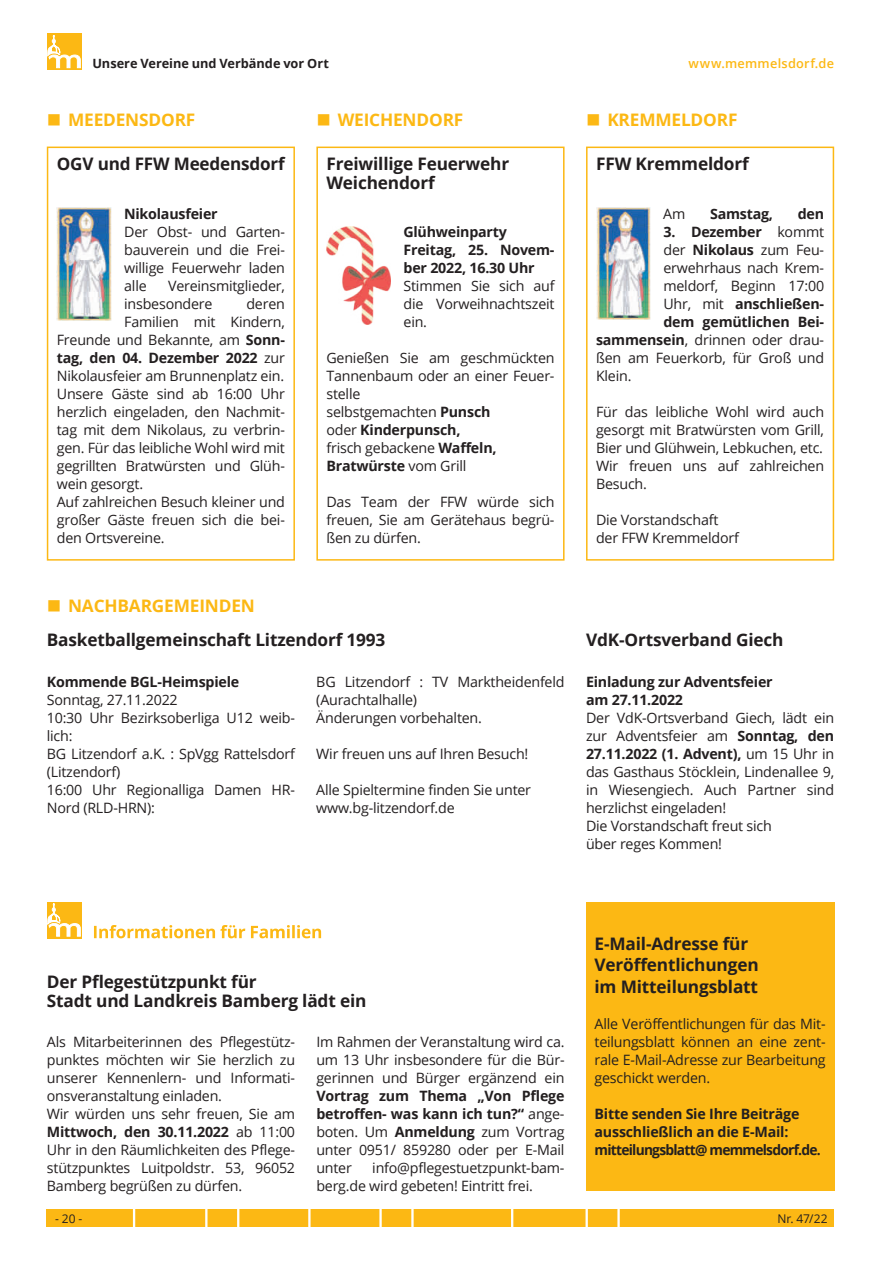
<style>
.page{position:relative;width:881px;height:1263px;background:#fff}
.page>*{position:absolute;margin:0;border:0;box-sizing:border-box;transform-origin:0 0}
.t1{font:700 17.25px/18.9px "Open Sans";letter-spacing:-.01em;color:#231f20}
.t2{font:700 17.25px "Open Sans";letter-spacing:-.01em;color:#fcb814}
.t3{font:14.25px/18px "Open Sans";letter-spacing:-.015em;color:#231f20}
.t4{font:700 14.25px/18px "Open Sans";letter-spacing:-.015em;color:#231f20}
.t5{font:700 12.75px "Open Sans";color:#231f20}
.t6{font:600 12.75px "Open Sans";letter-spacing:.02em;color:#fcb814}
.t7{font:12px "Open Sans";letter-spacing:-.005em;color:#231f20}
.s1{font-weight:700}
.s2{font-weight:400}
</style>
<div class="page">
<svg style="left:47px;top:34px;width:34px;height:36px"></svg>
<svg style="left:47px;top:35px;width:33px;height:33px"></svg>
<div style="left:47px;top:1210px;width:786px;height:17px;background:#fcb814"></div>
<svg style="left:133px;top:1210px;width:2px;height:17px"></svg>
<svg style="left:205px;top:1210px;width:2px;height:17px"></svg>
<svg style="left:237px;top:1210px;width:2px;height:17px"></svg>
<svg style="left:308px;top:1210px;width:2px;height:17px"></svg>
<svg style="left:379px;top:1210px;width:2px;height:17px"></svg>
<svg style="left:411px;top:1210px;width:2px;height:17px"></svg>
<svg style="left:511px;top:1210px;width:2px;height:17px"></svg>
<svg style="left:585px;top:1210px;width:2px;height:17px"></svg>
<svg style="left:617px;top:1210px;width:2px;height:17px"></svg>
<img style="left:57px;top:208px;width:54px;height:112px">
<div style="left:47px;top:147px;width:248px;height:414px;border:2px solid #fcb814"></div>
<img style="left:326px;top:226px;width:64px;height:98px">
<div style="left:316px;top:147px;width:248px;height:414px;border:2px solid #fcb814"></div>
<img style="left:596px;top:207px;width:54px;height:113px">
<div style="left:585px;top:147px;width:248px;height:414px;border:2px solid #fcb814"></div>
<svg style="left:94px;top:925px;width:227px;height:13px"></svg>
<svg style="left:47px;top:902px;width:34px;height:37px"></svg>
<svg style="left:47px;top:903px;width:33px;height:33px"></svg>
<div style="left:585px;top:903px;width:248px;height:288px;background:#fcb814"></div>
<p class="t5" style="left:92px;top:54px;width:238px">Unsere Vereine und Verbände vor Ort</p>
<p class="t2" style="left:47px;top:108px;width:150px">■ MEEDENSDORF</p>
<p class="t1" style="left:57px;top:154px;width:229px">OGV und FFW Meedensdorf</p>
<p class="t4" style="left:124px;top:204px;width:95px">Nikolausfeier</p>
<p class="t3" style="left:124px;top:222px;width:162px;text-align:justify">Der Obst- und Garten&shy;bauverein und die Frei&shy;willige Feuerwehr laden alle</p>
<p class="t3" style="left:124px;top:276px;width:162px;text-indent:44px">Vereinsmitglieder, insbesondere</p>
<p class="t3" style="left:246px;top:294px;width:40px">deren</p>
<p class="t3" style="left:124px;top:312px;width:162px">Familien mit Kindern,</p>
<p class="t3" style="left:57px;top:330px;width:229px">Freunde und Bekannte, am <span class="s1">Sonn-</span></p>
<p class="t4" style="left:57px;top:348px;width:229px">tag, den 04. Dezember 2022 <span class="s2">zur</span></p>
<p class="t3" style="left:57px;top:366px;width:229px">Nikolausfeier am Brunnenplatz ein.</p>
<p class="t3" style="left:57px;top:384px;width:229px">Unsere Gäste sind ab 16:00 Uhr</p>
<p class="t3" style="left:57px;top:402px;width:229px">herzlich eingeladen, den Nachmit-</p>
<p class="t3" style="left:57px;top:420px;width:229px">tag mit dem Nikolaus, zu verbrin-</p>
<p class="t3" style="left:57px;top:438px;width:229px">gen. Für das leibliche Wohl wird mit</p>
<p class="t3" style="left:57px;top:456px;width:229px">gegrillten Bratwürsten und Glüh-</p>
<p class="t3" style="left:57px;top:474px;width:88px">wein gesorgt.</p>
<p class="t3" style="left:57px;top:492px;width:229px">Auf zahlreichen Besuch kleiner und</p>
<p class="t3" style="left:57px;top:510px;width:229px">großer Gäste freuen sich die bei-</p>
<p class="t3" style="left:57px;top:528px;width:109px">den Ortsvereine.</p>
<p class="t2" style="left:316px;top:108px;width:148px">■ WEICHENDORF</p>
<p class="t1" style="left:326px;top:154px;width:184px">Freiwillige Feuerwehr<br>Weichendorf</p>
<p class="t4" style="left:403px;top:222px;width:153px">Glühweinparty<br>Freitag, 25. Novem&shy;ber 2022, 16.30 Uhr</p>
<p class="t3" style="left:403px;top:276px;width:152px;text-align:justify">Stimmen Sie sich auf die Vorweihnachtszeit ein.</p>
<p class="t3" style="left:326px;top:348px;width:229px">Genießen Sie am geschmückten<br>Tannenbaum oder an einer Feuer&shy;stelle<br>selbstgemachten <span class="s1">Punsch<br></span>oder <span class="s1">Kinderpunsch,<br></span>frisch gebackene <span class="s1">Waffeln,<br>Bratwürste</span> vom Grill</p>
<p class="t3" style="left:326px;top:492px;width:229px;text-align:justify">Das Team der FFW würde sich freuen, Sie am Gerätehaus begrü&shy;ßen zu dürfen.</p>
<p class="t6" style="left:688px;top:55px;width:147px">www.memmelsdorf.de</p>
<p class="t2" style="left:585px;top:108px;width:153px">■ KREMMELDORF</p>
<p class="t1" style="left:595px;top:154px;width:154px">FFW Kremmeldorf</p>
<p class="t3" style="left:663px;top:204px;width:24px">Am</p>
<p class="t4" style="left:709px;top:204px;width:65px">Samstag,</p>
<p class="t4" style="left:797px;top:204px;width:28px">den</p>
<p class="t4" style="left:663px;top:222px;width:162px">3. Dezember <span class="s2">kommt</span></p>
<p class="t3" style="left:663px;top:240px;width:162px">der <span class="s1">Nikolaus</span> zum Feu-</p>
<p class="t3" style="left:663px;top:258px;width:162px">erwehrhaus nach Krem-</p>
<p class="t3" style="left:663px;top:276px;width:162px">meldorf, Beginn 17:00</p>
<p class="t4" style="left:663px;top:294px;width:162px"><span class="s2">Uhr, mit</span> anschließen-</p>
<p class="t4" style="left:663px;top:312px;width:162px">dem gemütlichen Bei-</p>
<p class="t3" style="left:595px;top:330px;width:229px"><span class="s1">sammensein</span>, drinnen oder drau-</p>
<p class="t3" style="left:595px;top:348px;width:229px">ßen am Feuerkorb, für Groß und</p>
<p class="t3" style="left:595px;top:366px;width:37px">Klein.</p>
<p class="t3" style="left:595px;top:402px;width:229px;text-align:justify">Für das leibliche Wohl wird auch gesorgt mit Bratwürsten vom Grill, Bier und Glühwein, Lebkuchen, etc.<br>Wir freuen uns auf zahlreichen Besuch.</p>
<p class="t3" style="left:595px;top:510px;width:144px">Die Vorstandschaft der FFW Kremmeldorf</p>
<p class="t2" style="left:47px;top:594px;width:209px">■ NACHBARGEMEINDEN</p>
<p class="t1" style="left:47px;top:630px;width:340px">Basketballgemeinschaft Litzendorf 1993</p>
<p class="t4" style="left:47px;top:672px;width:194px">Kommende BGL-Heimspiele</p>
<p class="t3" style="left:47px;top:690px;width:250px">Sonntag, 27.11.2022<br>10:30 Uhr Bezirksoberliga U12 weib&shy;lich:<br>BG Litzendorf a.K. : SpVgg Rattelsdorf (Litzendorf)<br>16:00 Uhr Regionalliga Damen HR-<br>Nord (RLD-HRN):</p>
<p class="t3" style="left:316px;top:672px;width:250px">BG Litzendorf : TV Marktheidenfeld (Aurachtalhalle)<br>Änderungen vorbehalten.</p>
<p class="t3" style="left:316px;top:744px;width:213px">Wir freuen uns auf Ihren Besuch!</p>
<p class="t3" style="left:316px;top:780px;width:216px">Alle Spieltermine finden Sie unter www.bg-litzendorf.de</p>
<p class="t1" style="left:585px;top:630px;width:199px">VdK-Ortsverband Giech</p>
<p class="t4" style="left:585px;top:672px;width:188px">Einladung zur Adventsfeier am 27.11.2022</p>
<p class="t3" style="left:585px;top:708px;width:249px">Der VdK-Ortsverband Giech, lädt ein zur Adventsfeier am <span class="s1">Sonntag, den<br>27.11.2022 (1. Advent),</span> um 15 Uhr in das Gasthaus Stöcklein, Lindenallee 9, in Wiesengiech. Auch Partner sind herzlichst eingeladen!<br>Die Vorstandschaft freut sich<br>über reges Kommen!</p>
<p class="t1" style="left:47px;top:972px;width:321px">Der Pflegestützpunkt für<br>Stadt und Landkreis Bamberg lädt ein</p>
<p class="t3" style="left:47px;top:1032px;width:249px">Als Mitarbeiterinnen des Pflegestütz&shy;punktes möchten wir Sie herzlich zu unserer Kennenlern- und Informati&shy;onsveranstaltung einladen.<br>Wir würden uns sehr freuen, Sie am <span class="s1">Mittwoch, den 30.11.2022</span> ab 11:00<br>Uhr in den Räumlichkeiten des Pflege&shy;stützpunktes Luitpoldstr. 53, 96052<br>Bamberg begrüßen zu dürfen.</p>
<p class="t3" style="left:316px;top:1032px;width:249px;text-align:justify">Im Rahmen der Veranstaltung wird ca. um 13 Uhr insbesondere für die Bür&shy;gerinnen und Bürger ergänzend ein</p>
<p class="t4" style="left:316px;top:1086px;width:249px;text-align:justify">Vortrag zum Thema „Von Pflege betroffen- was kann ich tun?“ <span class="s2">ange&shy;boten. Um</span> Anmeldung <span class="s2">zum Vortrag unter 0951/ 859280 oder per E-Mail unter</span></p>
<p class="t3" style="left:316px;top:1158px;width:249px;text-indent:56px">info@pflegestuetzpunkt-bam&shy;berg.de wird gebeten! Eintritt frei.</p>
<p class="t1" style="left:594px;top:932px;width:166px;line-height:22px">E-Mail-Adresse für<br>Veröffentlichungen im Mitteilungsblatt</p>
<p class="t3" style="left:594px;top:1014px;width:232px;text-align:justify">Alle Veröffentlichungen für das Mit&shy;teilungsblatt können an eine zent&shy;rale E-Mail-Adresse zur Bearbeitung geschickt werden.</p>
<p class="t4" style="left:594px;top:1104px;width:228px">Bitte senden Sie Ihre Beiträge ausschließlich an die E-Mail: mitteilungsblatt@ memmelsdorf.de.</p>
<p class="t7" style="left:55px;top:1211px;width:28px">- 20 -</p>
<p class="t7" style="left:777px;top:1211px;width:52px">Nr. 47/22</p>
</div>
